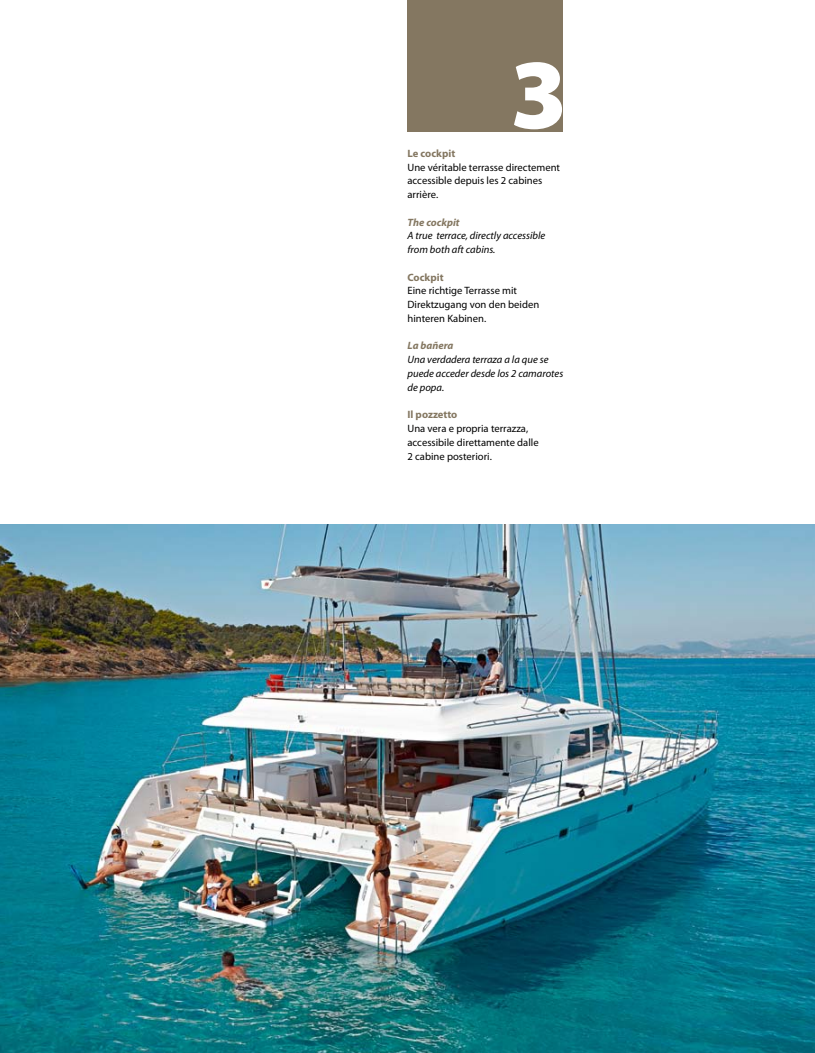
<style>
.page{position:relative;width:815px;height:1053px;background:#fff}
.page>*{position:absolute;margin:0;border:0;box-sizing:border-box;transform-origin:0 0}
.t1{font:900 100px "Myriad Pro";color:#fff}
.t2{font:10.62px/13.8px "Myriad Pro";color:#000}
.t3{font:italic 10.62px/13.8px "Myriad Pro";color:#000}
.t4{font:700 10.62px "Myriad Pro";color:#847761}
.t5{font:italic 700 10.62px "Myriad Pro";color:#847761}
</style>
<div class="page">
<img style="left:0;top:524px;width:815px;height:528px">
<div style="left:407px;top:0;width:156px;height:131px;background:#847761"></div>
<h1 class="t1" style="left:510px;top:28px;width:59px">3</h1>
<p class="t4" style="left:407px;top:146px;width:49px">Le cockpit</p>
<p class="t2" style="left:407px;top:160px;width:154px">Une véritable terrasse directement accessible depuis les 2 cabines arrière.</p>
<p class="t5" style="left:407px;top:215px;width:54px">The cockpit</p>
<p class="t3" style="left:407px;top:229px;width:139px">A true terrace, directly accessible from both aft cabins.</p>
<p class="t4" style="left:407px;top:270px;width:38px">Cockpit</p>
<p class="t2" style="left:407px;top:284px;width:133px">Eine richtige Terrasse mit<br>Direktzugang von den beiden hinteren Kabinen.</p>
<p class="t5" style="left:407px;top:339px;width:47px">La bañera</p>
<p class="t3" style="left:407px;top:352px;width:157px">Una verdadera terraza a la que se puede acceder desde los 2 camarotes de popa.</p>
<p class="t4" style="left:407px;top:408px;width:51px">Il pozzetto</p>
<p class="t2" style="left:407px;top:421px;width:133px">Una vera e propria terrazza, accessibile direttamente dalle<br>2 cabine posteriori.</p>
</div>
